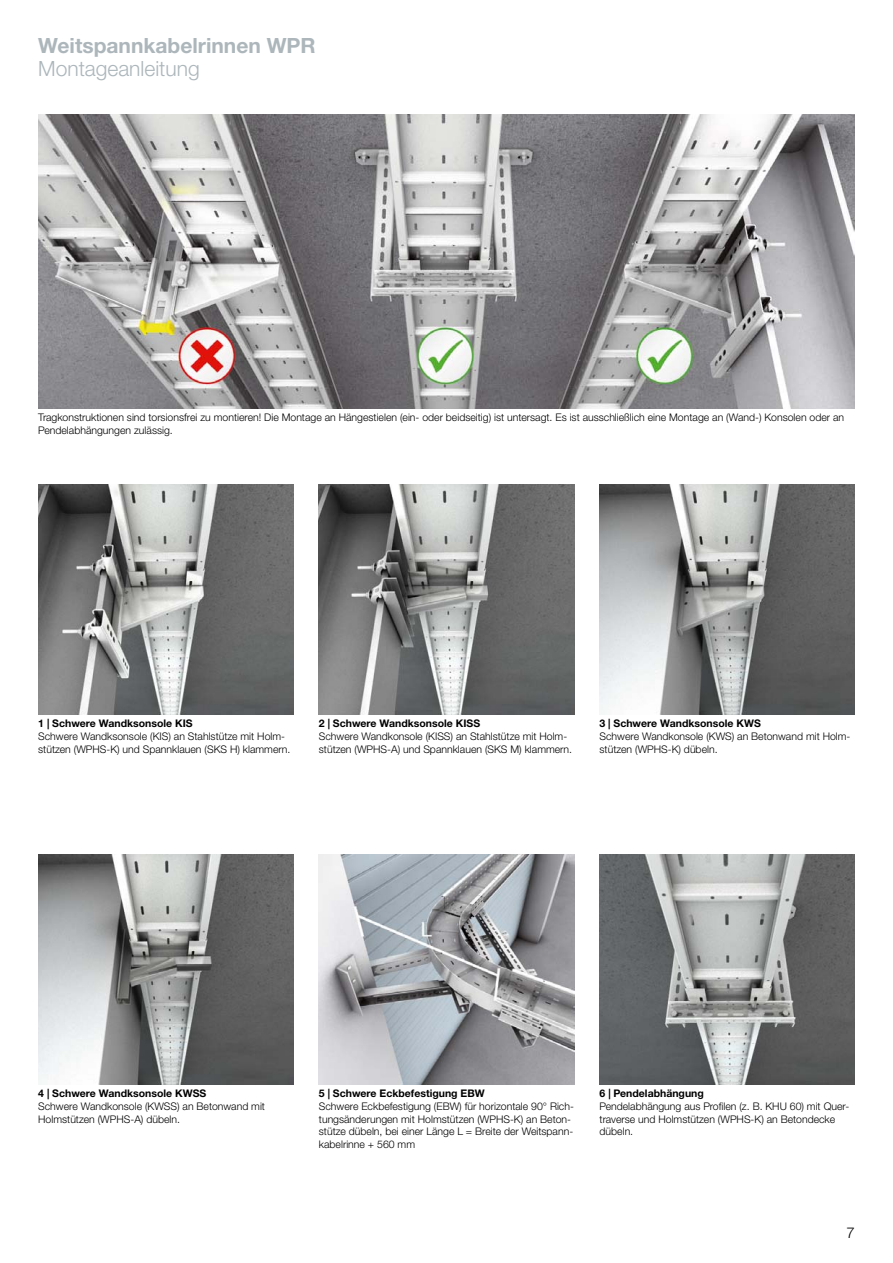
<style>
.page{position:relative;width:893px;height:1263px;background:#fff}
.page>*{position:absolute;margin:0;border:0;box-sizing:border-box;transform-origin:0 0}
.t1{font:700 21px "Helvetica Neue LTW1 G";color:#acb6bb}
.t2{font:300 21px "Helvetica Neue LTW1 G";color:#acb6bb}
.t3{font:300 15px "Helvetica Neue LTW1 G";color:#000}
.t4{font:300 10.5px/12.8px "Helvetica Neue LTW1 G";color:#000}
.t5{font:700 10.5px "Helvetica Neue LTW1 G";color:#000}
</style>
<div class="page">
<img style="left:600px;top:855px;width:255px;height:229px">
<img style="left:319px;top:855px;width:255px;height:229px">
<img style="left:38px;top:855px;width:255px;height:229px">
<img style="left:600px;top:485px;width:255px;height:229px">
<img style="left:319px;top:485px;width:255px;height:229px">
<img style="left:38px;top:485px;width:255px;height:229px">
<img style="left:38px;top:115px;width:817px;height:293px">
<h1 class="t1" style="left:38px;top:33px;width:279px">Weitspannkabelrinnen WPR</h1>
<h1 class="t2" style="left:38px;top:55px;width:163px">Montageanleitung</h1>
<p class="t4" style="left:38px;top:411px;width:807px">Tragkonstruktionen sind torsionsfrei zu montieren! Die Montage an Hängestielen (ein- oder beidseitig) ist untersagt. Es ist ausschließlich eine Montage an (Wand-) Konsolen oder an<br>Pendelabhängungen zulässig.</p>
<p class="t5" style="left:38px;top:717px;width:156px">1 | Schwere Wandksonsole KIS</p>
<p class="t4" style="left:38px;top:730px;width:254px">Schwere Wandksonsole (KIS) an Stahlstütze mit Holm&shy;stützen (WPHS-K) und Spannklauen (SKS H) klammern.</p>
<p class="t5" style="left:319px;top:717px;width:163px">2 | Schwere Wandksonsole KISS</p>
<p class="t4" style="left:319px;top:730px;width:255px">Schwere Wandkonsole (KISS) an Stahlstütze mit Holm&shy;stützen (WPHS-A) und Spannklauen (SKS M) klammern.</p>
<p class="t5" style="left:600px;top:717px;width:163px">3 | Schwere Wandksonsole KWS</p>
<p class="t4" style="left:600px;top:730px;width:252px">Schwere Wandkonsole (KWS) an Betonwand mit Holm&shy;stützen (WPHS-K) dübeln.</p>
<p class="t5" style="left:38px;top:1087px;width:170px">4 | Schwere Wandksonsole KWSS</p>
<p class="t4" style="left:38px;top:1100px;width:228px">Schwere Wandkonsole (KWSS) an Betonwand mit<br>Holmstützen (WPHS-A) dübeln.</p>
<p class="t5" style="left:319px;top:1087px;width:167px">5 | Schwere Eckbefestigung EBW</p>
<p class="t4" style="left:319px;top:1100px;width:256px">Schwere Eckbefestigung (EBW) für horizontale 90° Rich&shy;tungsänderungen mit Holmstützen (WPHS-K) an Beton&shy;stütze dübeln, bei einer Länge L = Breite der Weitspann&shy;kabelrinne + 560 mm</p>
<p class="t5" style="left:600px;top:1087px;width:106px">6 | Pendelabhängung</p>
<p class="t4" style="left:600px;top:1100px;width:251px">Pendelabhängung aus Profilen (z. B. KHU 60) mit Quer&shy;traverse und Holmstützen (WPHS-K) an Betondecke dübeln.</p>
<h2 class="t3" style="left:846px;top:1223px;width:10px">7</h2>
</div>
